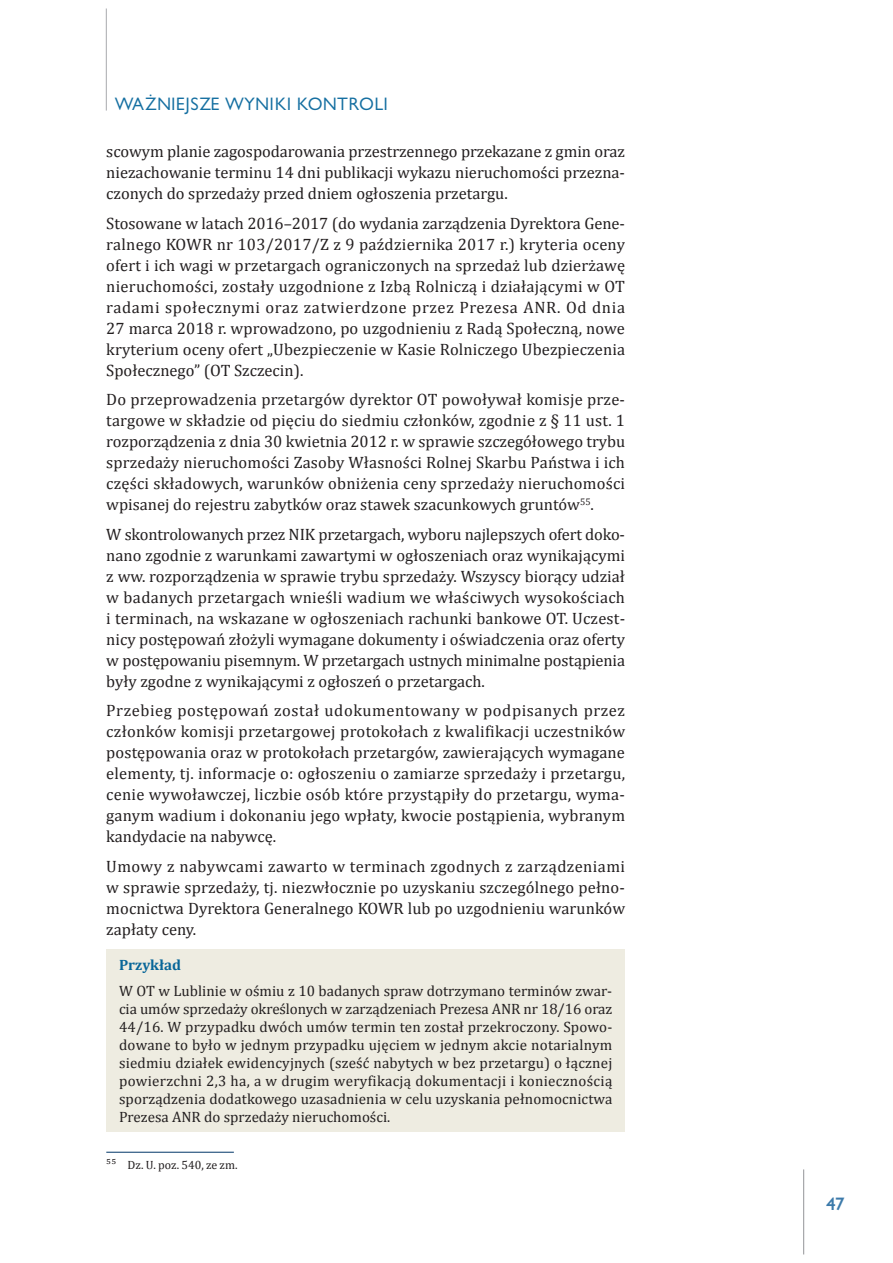
<style>
.page{position:relative;width:893px;height:1263px;background:#fff}
.page>*{position:absolute;margin:0;border:0;box-sizing:border-box;transform-origin:0 0}
.t1{font:16.5px/21px "Cambria";color:#231f20;text-align:justify}
.t2{font:16.5px "Gilead TTEFN";letter-spacing:.05em;color:#156fa1}
.t3{font:700 16.5px "Gilead TTEFN";color:#3c7aaa}
.t4{font:15px/18px "Cambria";color:#231f20;text-align:justify}
.t5{font:700 15px "Cambria";color:#086699}
.t6{font:12px "Cambria";color:#231f20}
</style>
<div class="page">
<hr style="left:106px;top:9px;width:1px;height:102px;background:#a8a9ad">
<hr style="left:803px;top:1169px;width:1px;height:85px;background:#939598">
<div style="left:106px;top:949px;width:519px;height:183px;background:#eeece1"></div>
<hr style="left:106px;top:1152px;width:128px;height:1px;background:#003667">
<p class="t2" style="left:115px;top:93px;width:275px">WAŻNIEJSZE WYNIKI KONTROLI</p>
<p class="t1" style="left:106px;top:141px;width:520px">scowym planie zagospodarowania przestrzennego przekazane z gmin oraz niezachowanie terminu 14 dni publikacji wykazu nieruchomości przezna&shy;czonych do sprzedaży przed dniem ogłoszenia przetargu.</p>
<p class="t1" style="left:106px;top:213px;width:520px">Stosowane w latach 2016–2017 (do wydania zarządzenia Dyrektora Gene&shy;ralnego KOWR nr 103/2017/Z z 9 października 2017 r.) kryteria oceny ofert i ich wagi w przetargach ograniczonych na sprzedaż lub dzierżawę nieruchomości, zostały uzgodnione z Izbą Rolniczą i działającymi w OT radami społecznymi oraz zatwierdzone przez Prezesa ANR. Od dnia 27 marca 2018 r. wprowadzono, po uzgodnieniu z Radą Społeczną, nowe kryterium oceny ofert „Ubezpieczenie w Kasie Rolniczego Ubezpieczenia Społecznego” (OT Szczecin).</p>
<p class="t1" style="left:106px;top:389px;width:520px">Do przeprowadzenia przetargów dyrektor OT powoływał komisje prze&shy;targowe w składzie od pięciu do siedmiu członków, zgodnie z § 11 ust. 1 rozporządzenia z dnia 30 kwietnia 2012 r. w sprawie szczegółowego trybu sprzedaży nieruchomości Zasoby Własności Rolnej Skarbu Państwa i ich części składowych, warunków obniżenia ceny sprzedaży nieruchomości wpisanej do rejestru zabytków oraz stawek szacunkowych gruntów<sup>55</sup>.</p>
<p class="t1" style="left:106px;top:524px;width:520px">W skontrolowanych przez NIK przetargach, wyboru najlepszych ofert doko&shy;nano zgodnie z warunkami zawartymi w ogłoszeniach oraz wynikającymi z ww. rozporządzenia w sprawie trybu sprzedaży. Wszyscy biorący udział w badanych przetargach wnieśli wadium we właściwych wysokościach i terminach, na wskazane w ogłoszeniach rachunki bankowe OT. Uczest&shy;nicy postępowań złożyli wymagane dokumenty i oświadczenia oraz oferty w postępowaniu pisemnym. W przetargach ustnych minimalne postąpienia były zgodne z wynikającymi z ogłoszeń o przetargach.</p>
<p class="t1" style="left:106px;top:700px;width:520px">Przebieg postępowań został udokumentowany w podpisanych przez członków komisji przetargowej protokołach z kwalifikacji uczestników postępowania oraz w protokołach przetargów, zawierających wymagane elementy, tj. informacje o: ogłoszeniu o zamiarze sprzedaży i przetargu, cenie wywoławczej, liczbie osób które przystąpiły do przetargu, wyma&shy;ganym wadium i dokonaniu jego wpłaty, kwocie postąpienia, wybranym kandydacie na nabywcę.</p>
<p class="t1" style="left:106px;top:856px;width:520px">Umowy z nabywcami zawarto w terminach zgodnych z zarządzeniami w sprawie sprzedaży, tj. niezwłocznie po uzyskaniu szczególnego pełno&shy;mocnictwa Dyrektora Generalnego KOWR lub po uzgodnieniu warunków zapłaty ceny.</p>
<p class="t5" style="left:119px;top:954px;width:64px">Przykład</p>
<p class="t4" style="left:119px;top:982px;width:495px">W OT w Lublinie w ośmiu z 10 badanych spraw dotrzymano terminów zwar&shy;cia umów sprzedaży określonych w zarządzeniach Prezesa ANR nr 18/16 oraz 44/16. W przypadku dwóch umów termin ten został przekroczony. Spowo&shy;dowane to było w jednym przypadku ujęciem w jednym akcie notarialnym siedmiu działek ewidencyjnych (sześć nabytych w bez przetargu) o łącznej powierzchni 2,3 ha, a w drugim weryfikacją dokumentacji i koniecznością sporządzenia dodatkowego uzasadnienia w celu uzyskania pełnomocnictwa Prezesa ANR do sprzedaży nieruchomości.</p>
<p class="t6" style="left:106px;top:1158px;width:133px">55 Dz. U. poz. 540, ze zm.</p>
<p class="t3" style="left:826px;top:1193px;width:20px">47</p>
</div>
